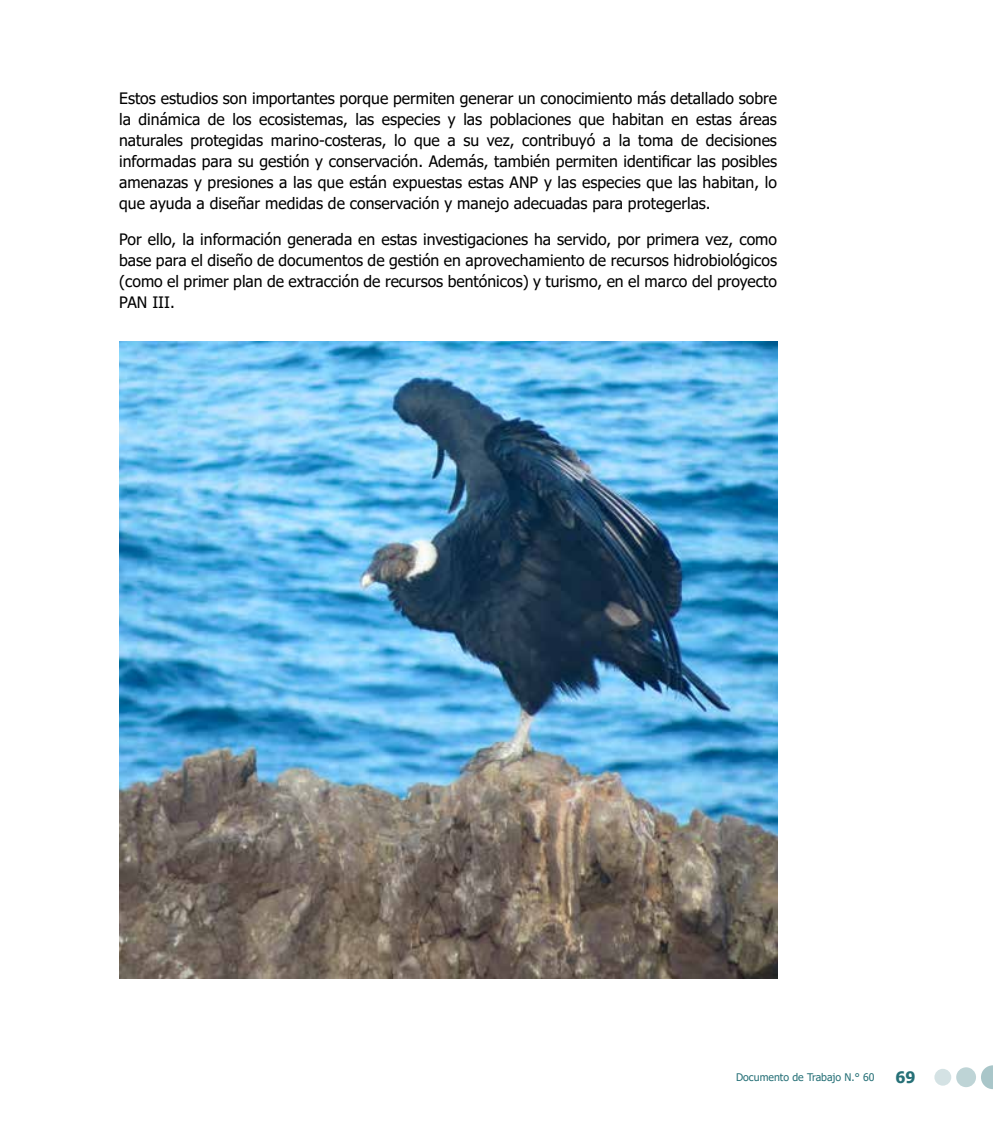
<style>
.page{position:relative;width:993px;height:1141px;background:#fff}
.page>*{position:absolute;margin:0;border:0;box-sizing:border-box;transform-origin:0 0}
.t1{font:15.75px/21px "Tahoma";color:#000;text-align:justify}
.t2{font:700 15.75px "Tahoma";color:#267077}
.t3{font:10.5px "Tahoma";color:#267077}
</style>
<div class="page">
<svg style="left:981px;top:1065px;width:11px;height:24px"></svg>
<svg style="left:955px;top:1067px;width:20px;height:20px"></svg>
<div style="left:934px;top:1069px;width:16px;height:17px;background:#d4e2e4;border-radius:50%"></div>
<img style="left:119px;top:341px;width:657px;height:637px">
<p class="t1" style="left:119px;top:88px;width:659px">Estos estudios son importantes porque permiten generar un conocimiento más detallado sobre la dinámica de los ecosistemas, las especies y las poblaciones que habitan en estas áreas naturales protegidas marino-costeras, lo que a su vez, contribuyó a la toma de decisiones informadas para su gestión y conservación. Además, también permiten identificar las posibles amenazas y presiones a las que están expuestas estas ANP y las especies que las habitan, lo que ayuda a diseñar medidas de conservación y manejo adecuadas para protegerlas.</p>
<p class="t1" style="left:119px;top:229px;width:659px">Por ello, la información generada en estas investigaciones ha servido, por primera vez, como base para el diseño de documentos de gestión en aprovechamiento de recursos hidrobiológicos (como el primer plan de extracción de recursos bentónicos) y turismo, en el marco del proyecto PAN III.</p>
<p class="t3" style="left:735px;top:1070px;width:140px">Documento de Trabajo N.° 60</p>
<p class="t2" style="left:895px;top:1066px;width:22px">69</p>
</div>
